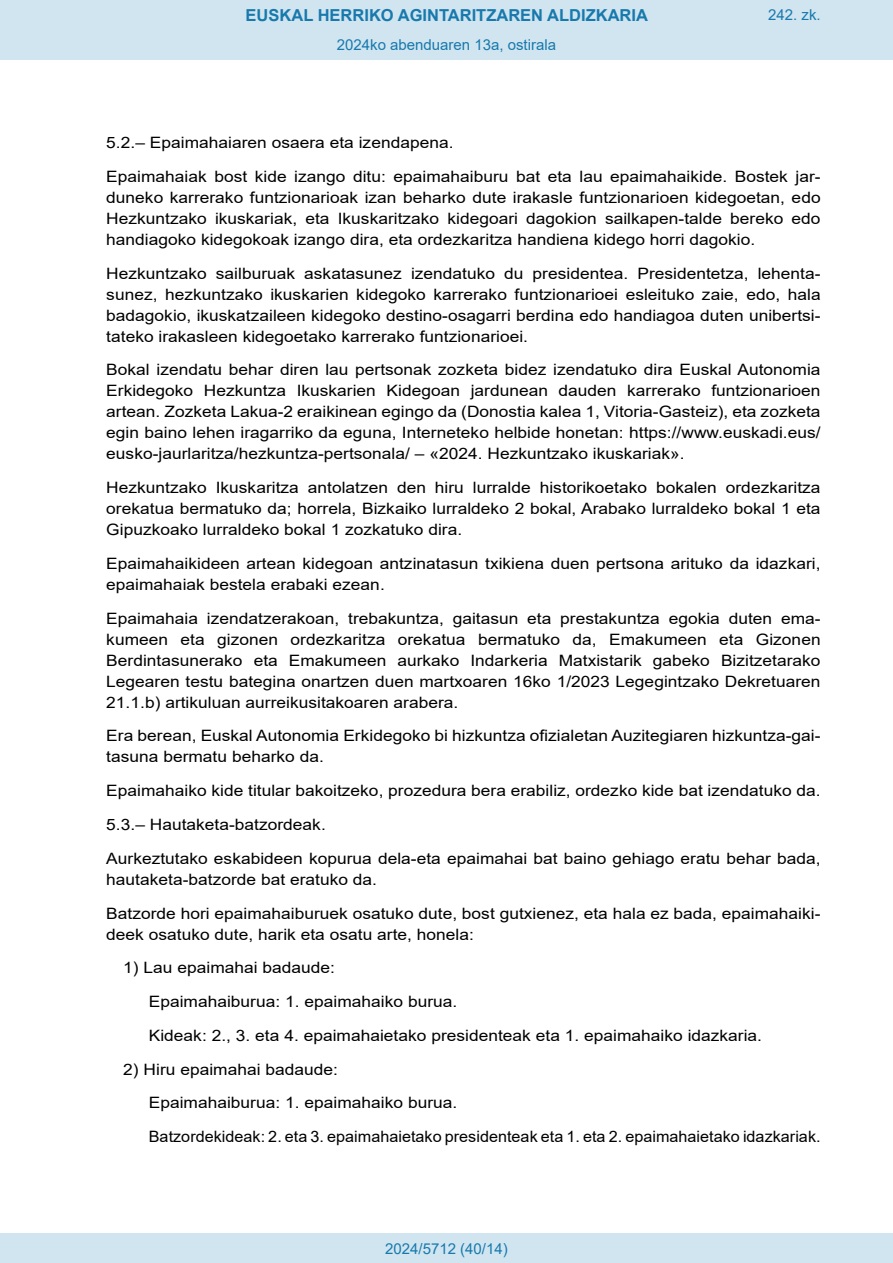
<style>
.page{position:relative;width:893px;height:1263px;background:#fff}
.page>*{position:absolute;margin:0;border:0;box-sizing:border-box;transform-origin:0 0}
.t1{font:700 16.5px "Arial";color:#1879ad}
.BOPVDetalle1{font:15.6px/21px "Arial";color:#000;text-align:justify;scale:1.11 1}
.BOPVDetalle3{font:15.6px "Arial";color:#000;scale:1.11 1}
.BOPVDetalle3-2{font:15.6px "Arial";color:#000}
.BOPVDetalle2{font:15.6px "Arial";color:#000;scale:1.11 1}
.Paginacion_Centro{font:15px "Arial";color:#1879ad}
</style>
<div class="page">
<div style="left:0;top:0;width:893px;height:60px;background:#d0e5f0"></div>
<div style="left:0;top:1233px;width:893px;height:30px;background:#d0e5f0"></div>
<p class="t1" style="left:246px;top:3px;width:404px">EUSKAL HERRIKO AGINTARITZAREN ALDIZKARIA</p>
<p class="Paginacion_Centro" style="left:337px;top:35px;width:221px">2024ko abenduaren 13a, ostirala</p>
<p class="Paginacion_Centro" style="left:768px;top:5px;width:54px">242. zk.</p>
<p class="BOPVDetalle1" style="left:106px;top:132px;width:314px">5.2.– Epaimahaiaren osaera eta izendapena.</p>
<p class="BOPVDetalle1" style="left:106px;top:166px;width:645px">Epaimahaiak bost kide izango ditu: epaimahaiburu bat eta lau epaimahaikide. Bostek jar&shy;duneko karrerako funtzionarioak izan beharko dute irakasle funtzionarioen kidegoetan, edo Hezkuntzako ikuskariak, eta Ikuskaritzako kidegoari dagokion sailkapen-talde bereko edo handiagoko kidegokoak izango dira, eta ordezkaritza handiena kidego horri dagokio.</p>
<p class="BOPVDetalle1" style="left:106px;top:263px;width:645px">Hezkuntzako sailburuak askatasunez izendatuko du presidentea. Presidentetza, lehenta&shy;sunez, hezkuntzako ikuskarien kidegoko karrerako funtzionarioei esleituko zaie, edo, hala badagokio, ikuskatzaileen kidegoko destino-osagarri berdina edo handiagoa duten unibertsi&shy;tateko irakasleen kidegoetako karrerako funtzionarioei.</p>
<p class="BOPVDetalle1" style="left:106px;top:359px;width:645px">Bokal izendatu behar diren lau pertsonak zozketa bidez izendatuko dira Euskal Autonomia Erkidegoko Hezkuntza Ikuskarien Kidegoan jardunean dauden karrerako funtzionarioen artean. Zozketa Lakua-2 eraikinean egingo da (Donostia kalea 1, Vitoria-Gasteiz), eta zozketa egin baino lehen iragarriko da eguna, Interneteko helbide honetan: https://www.euskadi.eus/ eusko-jaurlaritza/hezkuntza-pertsonala/ – «2024. Hezkuntzako ikuskariak».</p>
<p class="BOPVDetalle1" style="left:106px;top:477px;width:645px">Hezkuntzako Ikuskaritza antolatzen den hiru lurralde historikoetako bokalen ordezkaritza orekatua bermatuko da; horrela, Bizkaiko lurraldeko 2 bokal, Arabako lurraldeko bokal 1 eta Gipuzkoako lurraldeko bokal 1 zozkatuko dira.</p>
<p class="BOPVDetalle1" style="left:106px;top:553px;width:645px">Epaimahaikideen artean kidegoan antzinatasun txikiena duen pertsona arituko da idazkari, epaimahaiak bestela erabaki ezean.</p>
<p class="BOPVDetalle1" style="left:106px;top:608px;width:645px">Epaimahaia izendatzerakoan, trebakuntza, gaitasun eta prestakuntza egokia duten ema&shy;kumeen eta gizonen ordezkaritza orekatua bermatuko da, Emakumeen eta Gizonen Berdintasunerako eta Emakumeen aurkako Indarkeria Matxistarik gabeko Bizitzetarako Legearen testu bategina onartzen duen martxoaren 16ko 1/2023 Legegintzako Dekretuaren 21.1.b) artikuluan aurreikusitakoaren arabera.</p>
<p class="BOPVDetalle1" style="left:106px;top:725px;width:645px">Era berean, Euskal Autonomia Erkidegoko bi hizkuntza ofizialetan Auzitegiaren hizkuntza-gai&shy;tasuna bermatu beharko da.</p>
<p class="BOPVDetalle1" style="left:106px;top:780px;width:645px">Epaimahaiko kide titular bakoitzeko, prozedura bera erabiliz, ordezko kide bat izendatuko da.</p>
<p class="BOPVDetalle1" style="left:106px;top:814px;width:199px">5.3.– Hautaketa-batzordeak.</p>
<p class="BOPVDetalle1" style="left:106px;top:848px;width:645px">Aurkeztutako eskabideen kopurua dela-eta epaimahai bat baino gehiago eratu behar bada, hautaketa-batzorde bat eratuko da.</p>
<p class="BOPVDetalle1" style="left:106px;top:902px;width:645px">Batzorde hori epaimahaiburuek osatuko dute, bost gutxienez, eta hala ez bada, epaimahaiki&shy;deek osatuko dute, harik eta osatu arte, honela:</p>
<p class="BOPVDetalle2" style="left:123px;top:957px;width:192px">1) Lau epaimahai badaude:</p>
<p class="BOPVDetalle3" style="left:149px;top:991px;width:279px">Epaimahaiburua: 1. epaimahaiko burua.</p>
<p class="BOPVDetalle3" style="left:149px;top:1024px;width:554px">Kideak: 2., 3. eta 4. epaimahaietako presidenteak eta 1. epaimahaiko idazkaria.</p>
<p class="BOPVDetalle2" style="left:123px;top:1058px;width:195px">2) Hiru epaimahai badaude:</p>
<p class="BOPVDetalle3" style="left:149px;top:1092px;width:279px">Epaimahaiburua: 1. epaimahaiko burua.</p>
<p class="BOPVDetalle3-2" style="left:149px;top:1126px;width:673px">Batzordekideak: 2. eta 3. epaimahaietako presidenteak eta 1. eta 2. epaimahaietako idazkariak.</p>
<p class="Paginacion_Centro" style="left:385px;top:1238px;width:124px">2024/5712 (40/14)</p>
</div>
